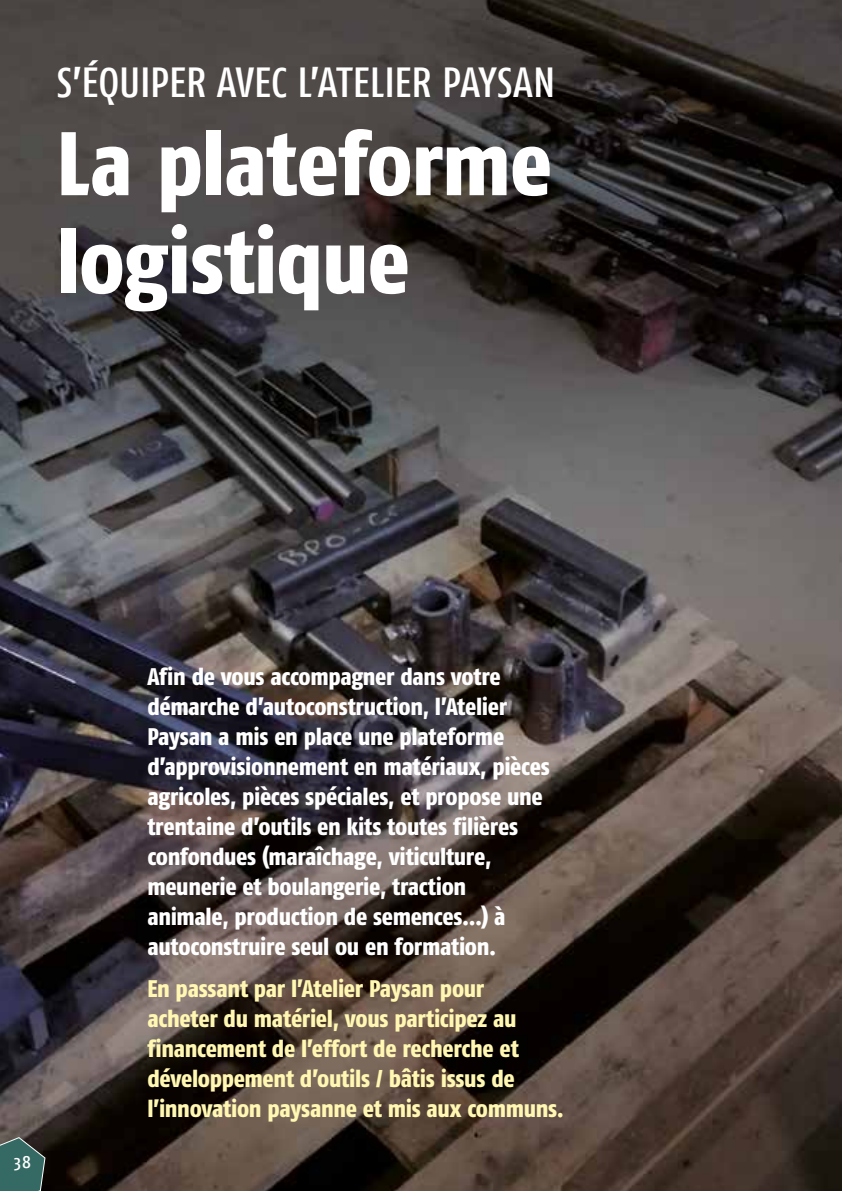
<style>
.page{position:relative;width:842px;height:1191px;background:#fff}
.page>*{position:absolute;margin:0;border:0;box-sizing:border-box;transform-origin:0 0}
.t1{font:800 90px/98px "Fago Co";letter-spacing:-.01em;color:#fff}
.t2{font:500 42px "Fago Co";letter-spacing:-.005em;color:#fff}
.t3{font:800 24px/30px "Fago Co";letter-spacing:-.015em;color:#fff}
.t4{font:800 24px/30px "Fago Co";letter-spacing:-.015em;color:#fff7b2}
.t5{font:500 20px "Fago Co";color:#fff}
.s1{font-size:18px}
</style>
<div class="page">
<img style="left:0;top:0;width:842px;height:1191px">
<svg style="left:0;top:1136px;width:46px;height:55px;background:#3a615c"></svg>
<h2 class="t2" style="left:57px;top:58px;width:500px">S’ÉQUIPER AVEC L’ATELIER PAYSAN</h2>
<h1 class="t1" style="left:57px;top:113px;width:497px">La plateforme logistique</h1>
<p class="t5" style="left:11px;top:1151px;width:22px">38<span class="s1">38</span></p>
<p class="t3" style="left:147px;top:661px;width:404px">Afin de vous accompagner dans votre démarche d’autoconstruction, l’Atelier Paysan a mis en place une plateforme d’approvisionnement en matériaux, pièces agricoles, pièces spéciales, et propose une trentaine d’outils en kits toutes filières confondues (maraîchage, viticulture, meunerie et boulangerie, traction animale, production de semences…) à autoconstruire seul ou en formation.</p>
<p class="t4" style="left:147px;top:972px;width:418px">En passant par l’Atelier Paysan pour<br>acheter du matériel, vous participez au financement de l’effort de recherche et développement d’outils / bâtis issus de l’innovation paysanne et mis aux communs.</p>
</div>
